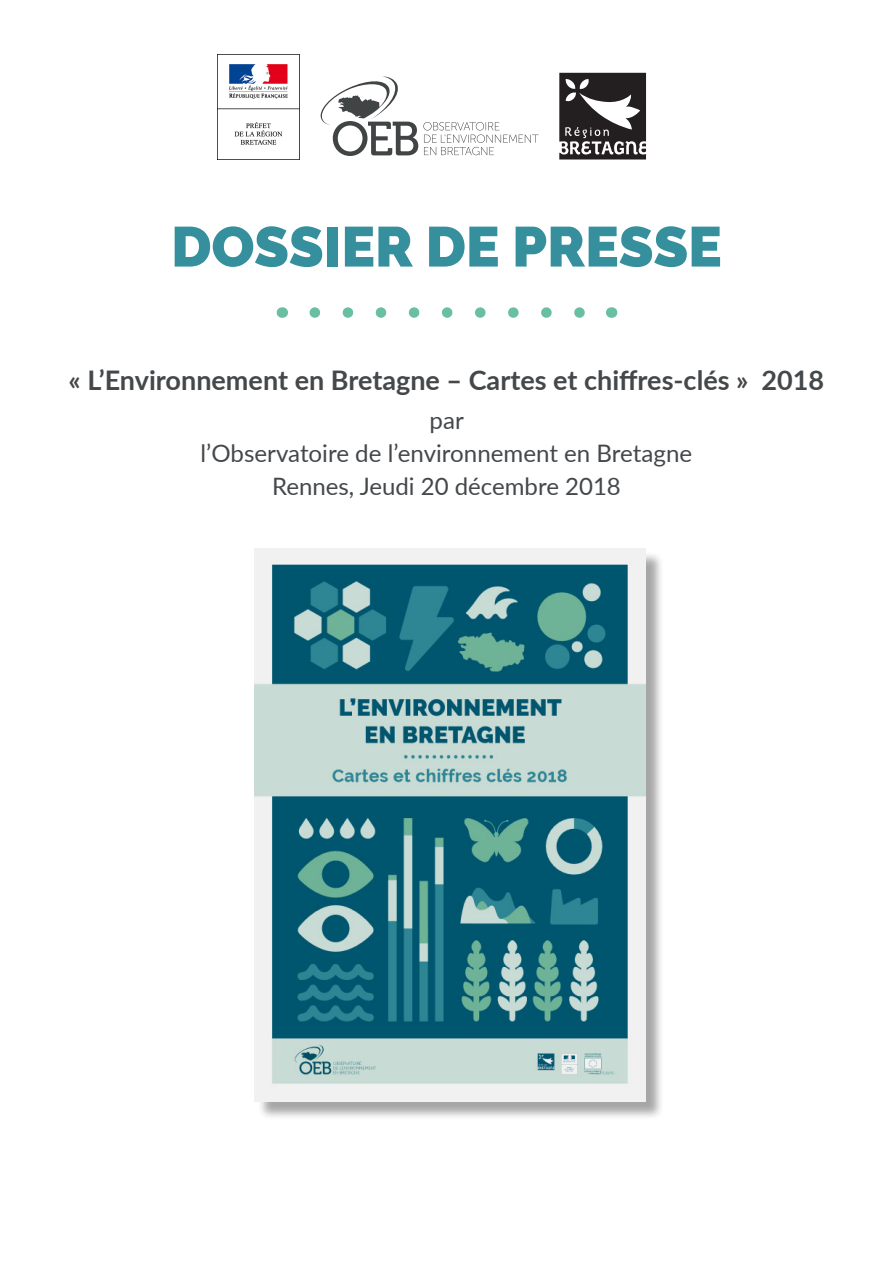
<style>
.page{position:relative;width:893px;height:1263px;background:#fff}
.page>*{position:absolute;margin:0;border:0;box-sizing:border-box;transform-origin:0 0}
.t1{font:900 56.25px "Raleway";color:#358f9c}
.t2{font:700 27px "Lato";color:#44484a}
.t3{font:24.15px "Lato";color:#44484a}
.t4{font:24px "Lato";color:#44484a}
</style>
<div class="page">
<svg style="left:315px;top:307px;width:270px;height:11px"></svg>
<div style="left:257px;top:551px;width:408px;height:569px;background:#231f20;opacity:.4"></div>
<img style="left:255px;top:549px;width:391px;height:552px">
<svg style="left:320px;top:76px;width:218px;height:80px"></svg>
<svg style="left:559px;top:73px;width:87px;height:86px"></svg>
<img style="left:217px;top:54px;width:83px;height:105px">
<p class="t1" style="left:171px;top:214px;width:552px">DOSSIER DE PRESSE</p>
<p class="t2" style="left:69px;top:360px;width:757px">« L’Environnement en Bretagne – Cartes et chiffres-clés » 2018</p>
<p class="t3" style="left:430px;top:403px;width:36px">par</p>
<p class="t3" style="left:201px;top:436px;width:493px">l’Observatoire de l’environnement en Bretagne</p>
<p class="t4" style="left:272px;top:470px;width:350px">Rennes, Jeudi 20 décembre 2018</p>
</div>
